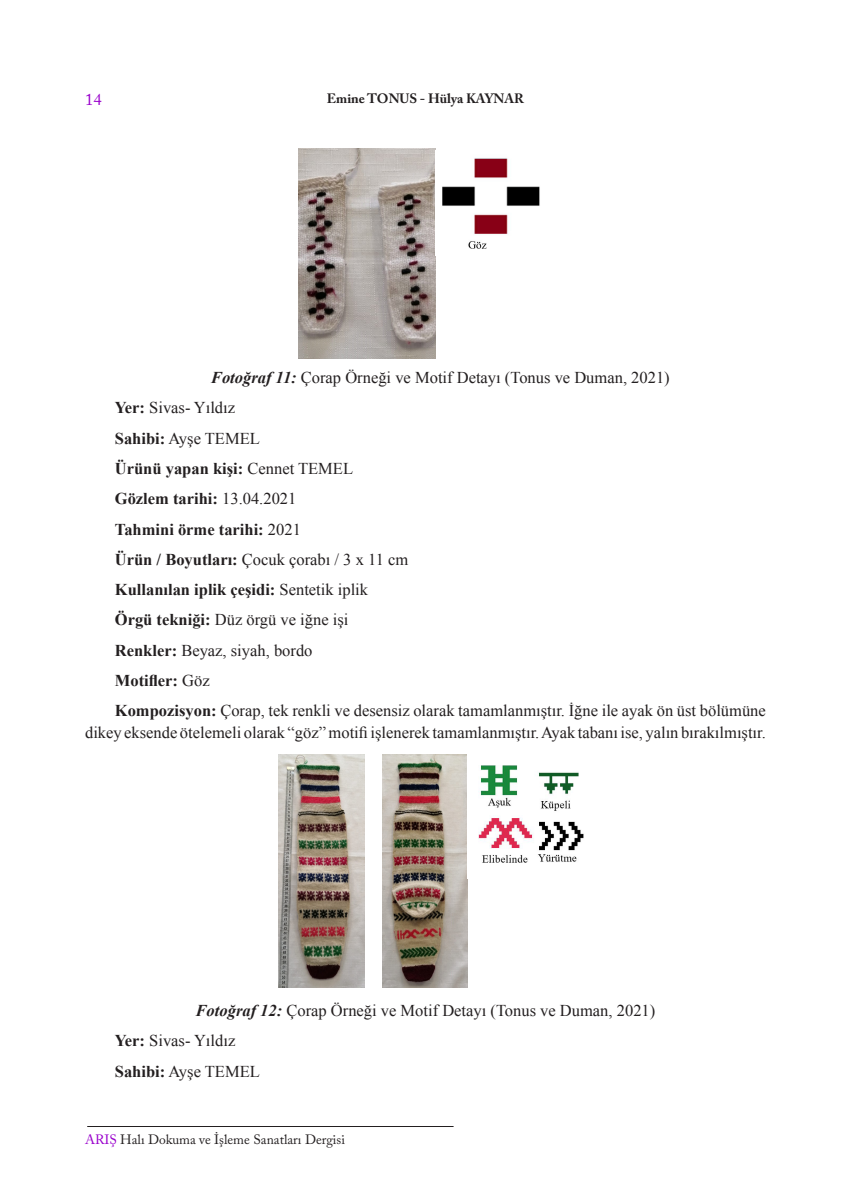
<style>
.page{position:relative;width:851px;height:1191px;background:#fff}
.page>*{position:absolute;margin:0;border:0;box-sizing:border-box;transform-origin:0 0}
.Gövde_Metni{font:16.5px/21.8px "Times New Roman";color:#231f20;text-align:right}
.t1{font:700 16.5px "Times New Roman";color:#231f20}
.t2{font:16.5px "Adobe Caslon Pro";color:#90c}
.t3{font:13.5px "Adobe Caslon Pro";color:#231f20}
.t4{font:700 13.5px "Adobe Caslon Pro";color:#231f20}
.s1{font-weight:700;font-style:italic}
.s2{font-weight:700}
.s3{font-weight:400}
.s4{color:#90c}
</style>
<div class="page">
<hr style="left:87px;top:1126px;width:366px;height:1px;background:#231f20">
<img style="left:298px;top:149px;width:137px;height:210px">
<img style="left:442px;top:158px;width:98px;height:91px">
<img style="left:278px;top:755px;width:86px;height:232px">
<img style="left:382px;top:755px;width:85px;height:232px">
<img style="left:478px;top:765px;width:106px;height:98px">
<p class="t2" style="left:85px;top:90px;width:18px">14</p>
<p class="t4" style="left:327px;top:90px;width:199px">Emine TONUS - Hülya KAYNAR</p>
<p class="Gövde_Metni" style="left:211px;top:366px;width:460px"><span class="s1">Fotoğraf 11:</span> Çorap Örneği ve Motif Detayı (Tonus ve Duman, 2021)</p>
<p class="Gövde_Metni" style="left:115px;top:397px;width:122px"><span class="s2">Yer:</span> Sivas- Yıldız</p>
<p class="Gövde_Metni" style="left:115px;top:427px;width:146px"><span class="s2">Sahibi:</span> Ayşe TEMEL</p>
<p class="t1" style="left:115px;top:457px;width:240px">Ürünü yapan kişi: <span class="s3">Cennet TEMEL</span></p>
<p class="t1" style="left:115px;top:487px;width:183px">Gözlem tarihi: <span class="s3">13.04.2021</span></p>
<p class="t1" style="left:115px;top:517px;width:187px">Tahmini örme tarihi: <span class="s3">2021</span></p>
<p class="Gövde_Metni" style="left:115px;top:548px;width:295px"><span class="s2">Ürün / Boyutları:</span> Çocuk çorabı / 3 x 11 cm</p>
<p class="t1" style="left:115px;top:578px;width:255px">Kullanılan iplik çeşidi: <span class="s3">Sentetik iplik</span></p>
<p class="Gövde_Metni" style="left:115px;top:608px;width:235px"><span class="s2">Örgü tekniği:</span> Düz örgü ve iğne işi</p>
<p class="Gövde_Metni" style="left:115px;top:639px;width:199px"><span class="s2">Renkler:</span> Beyaz, siyah, bordo</p>
<p class="t1" style="left:115px;top:669px;width:96px">Motifler: <span class="s3">Göz</span></p>
<p class="Gövde_Metni" style="left:85px;top:699px;width:682px"><span class="s2">Kompozisyon:</span> Çorap, tek renkli ve desensiz olarak tamamlanmıştır. İğne ile ayak ön üst bölümüne dikey eksende ötelemeli olarak “göz” motifi işlenerek tamamlanmıştır. Ayak tabanı ise, yalın bırakılmıştır.</p>
<p class="Gövde_Metni" style="left:196px;top:999px;width:461px"><span class="s1">Fotoğraf 12:</span> Çorap Örneği ve Motif Detayı (Tonus ve Duman, 2021)</p>
<p class="Gövde_Metni" style="left:115px;top:1029px;width:122px"><span class="s2">Yer:</span> Sivas- Yıldız</p>
<p class="Gövde_Metni" style="left:115px;top:1059px;width:146px"><span class="s2">Sahibi:</span> Ayşe TEMEL</p>
<p class="t3" style="left:85px;top:1131px;width:261px"><span class="s4">ARIŞ</span> Halı Dokuma ve İşleme Sanatları Dergisi</p>
</div>
